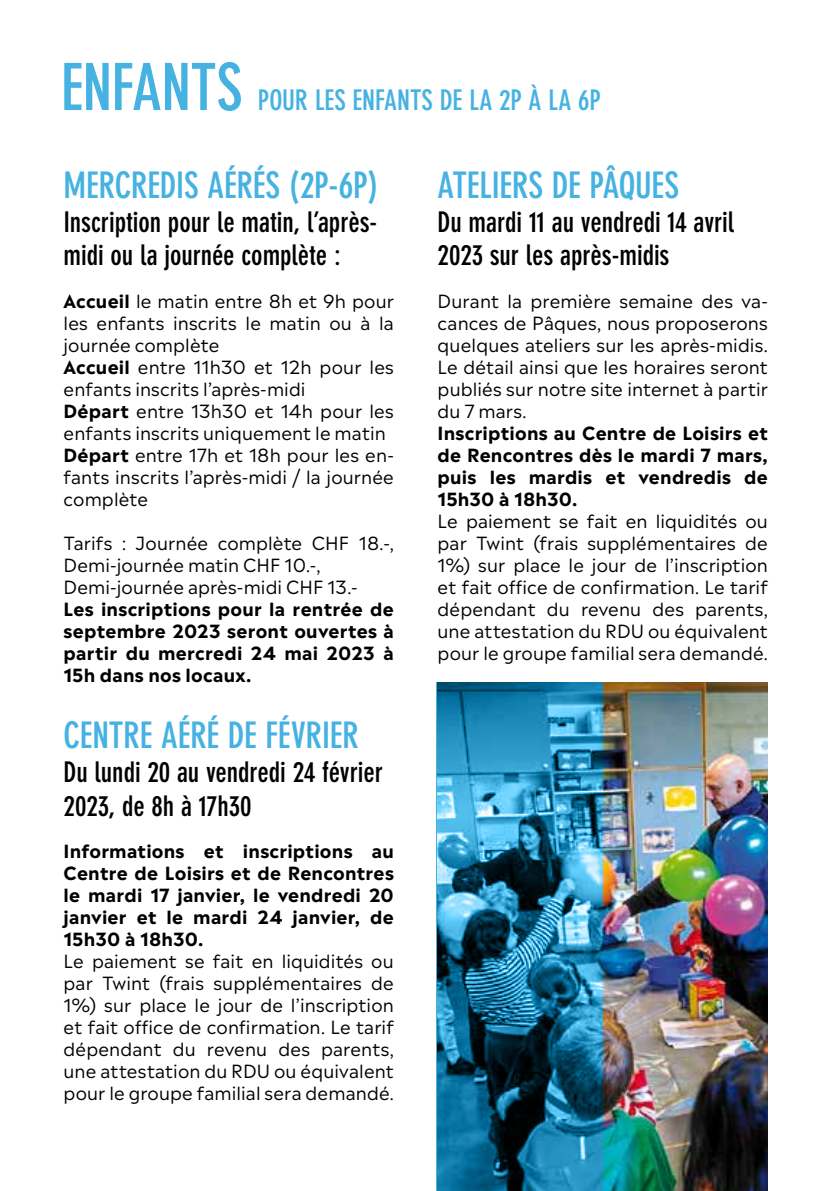
<style>
.page{position:relative;width:840px;height:1191px;background:#fff}
.page>*{position:absolute;margin:0;border:0;box-sizing:border-box;transform-origin:0 0}
.t1{font:700 condensed 64px "DIN Neuzeit Grotesk";letter-spacing:-.01em;color:#45b2e1}
.t2{font:700 condensed 36px "DIN Neuzeit Grotesk";letter-spacing:-.01em;color:#45b2e1}
.t3{font:700 condensed 28px/33.6px "DIN Neuzeit Grotesk";letter-spacing:-.005em;color:#000}
.t4{font:700 condensed 28px "DIN Neuzeit Grotesk";letter-spacing:-.005em;color:#45b2e1}
.t5{font:18px/22px "Madera";letter-spacing:.01em;color:#000;text-align:justify}
.t6{font:700 18px/22px "Madera";letter-spacing:.01em;color:#000;text-align:justify}
.s1{font-weight:700}
</style>
<div class="page">
<img style="left:602px;top:682px;width:165px;height:509px">
<svg style="left:436px;top:682px;width:166px;height:509px;background:#23779c"></svg>
<h1 class="t1" style="left:61px;top:50px;width:183px">ENFANTS</h1>
<h3 class="t4" style="left:258px;top:84px;width:344px">POUR LES ENFANTS DE LA 2P À LA 6P</h3>
<h2 class="t2" style="left:63px;top:164px;width:316px">MERCREDIS AÉRÉS (2P-6P)</h2>
<h3 class="t3" style="left:63px;top:205px;width:315px">Inscription pour le matin, l’après&shy;midi ou la journée complète :</h3>
<p class="t5" style="left:63px;top:288px;width:332px;text-align:left"><span class="s1">Accueil</span> le matin entre 8h et 9h pour les enfants inscrits le matin ou à la journée complète<br><span class="s1">Accueil</span> entre 11h30 et 12h pour les enfants inscrits l’après-midi<br><span class="s1">Départ</span> entre 13h30 et 14h pour les enfants inscrits uniquement le matin<br><span class="s1">Départ</span> entre 17h et 18h pour les en&shy;fants inscrits l’après-midi / la journée complète</p>
<p class="t5" style="left:63px;top:530px;width:331px;text-align:left">Tarifs : Journée complète CHF 18.-,<br>Demi-journée matin CHF 10.-,<br>Demi-journée après-midi CHF 13.-</p>
<p class="t6" style="left:63px;top:596px;width:331px">Les inscriptions pour la rentrée de septembre 2023 seront ouvertes à partir du mercredi 24 mai 2023 à 15h dans nos locaux.</p>
<h2 class="t2" style="left:63px;top:714px;width:296px">CENTRE AÉRÉ DE FÉVRIER</h2>
<h3 class="t3" style="left:63px;top:755px;width:321px">Du lundi 20 au vendredi 24 février<br>2023, de 8h à 17h30</h3>
<p class="t6" style="left:63px;top:838px;width:331px">Informations et inscriptions au Centre de Loisirs et de Rencontres le mardi 17 janvier, le vendredi 20 janvier et le mardi 24 janvier, de 15h30 à 18h30.</p>
<p class="t5" style="left:63px;top:948px;width:331px">Le paiement se fait en liquidités ou par Twint (frais supplémentaires de 1%) sur place le jour de l’inscription et fait office de confirmation. Le tarif dépendant du revenu des parents, une attestation du RDU ou équivalent pour le groupe familial sera demandé.</p>
<h2 class="t2" style="left:437px;top:164px;width:243px">ATELIERS DE PÂQUES</h2>
<h3 class="t3" style="left:437px;top:205px;width:298px">Du mardi 11 au vendredi 14 avril<br>2023 sur les après-midis</h3>
<p class="t5" style="left:437px;top:288px;width:331px">Durant la première semaine des va&shy;cances de Pâques, nous proposerons quelques ateliers sur les après-midis.<br>Le détail ainsi que les horaires seront publiés sur notre site internet à partir du 7 mars.</p>
<p class="t6" style="left:437px;top:420px;width:331px">Inscriptions au Centre de Loisirs et de Rencontres dès le mardi 7 mars, puis les mardis et vendredis de 15h30 à 18h30.</p>
<p class="t5" style="left:437px;top:508px;width:331px">Le paiement se fait en liquidités ou par Twint (frais supplémentaires de 1%) sur place le jour de l’inscription et fait office de confirmation. Le tarif dépendant du revenu des parents, une attestation du RDU ou équivalent pour le groupe familial sera demandé.</p>
</div>
